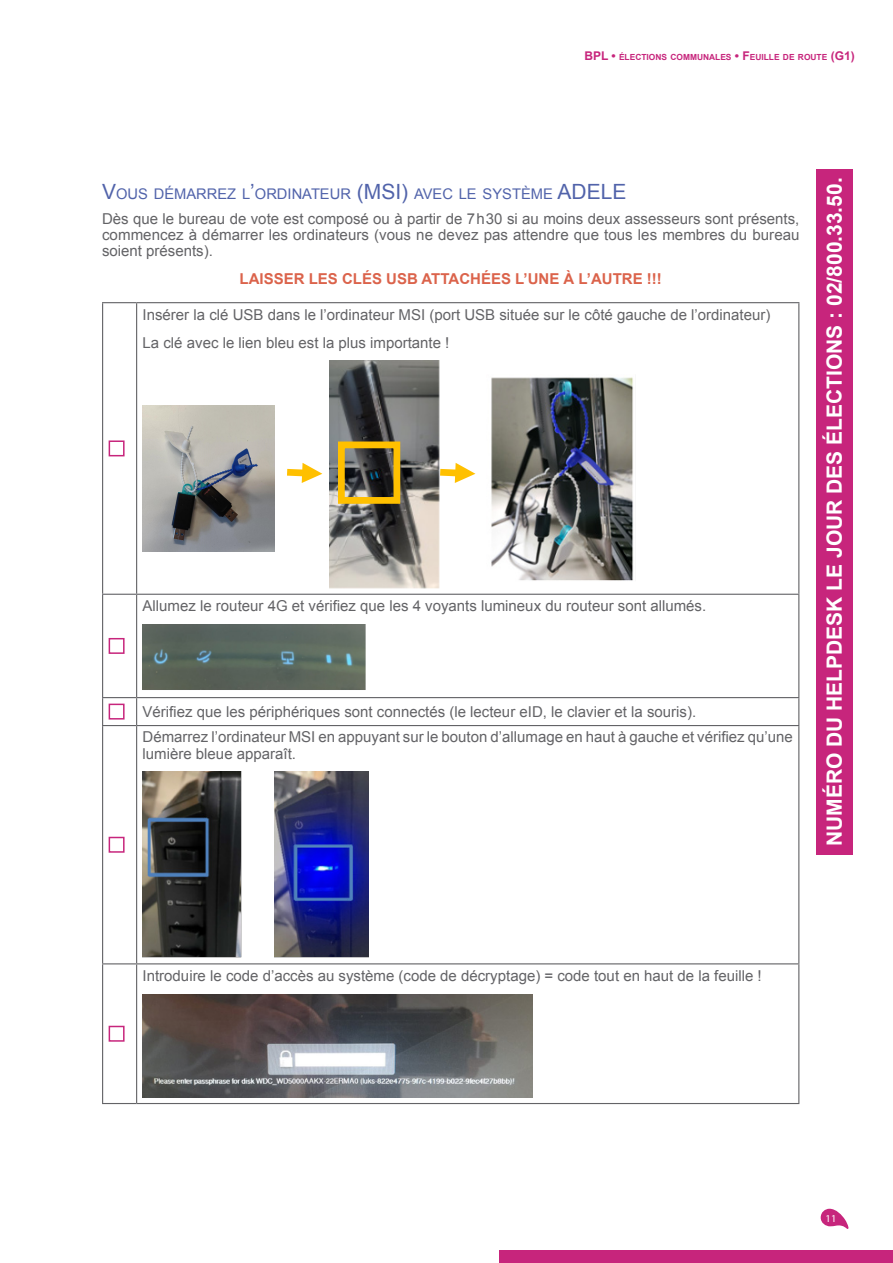
<style>
.page{position:relative;width:893px;height:1263px;background:#fff}
.page>*{position:absolute;margin:0;border:0;box-sizing:border-box;transform-origin:0 0}
.t1{font:700 21px "Arial";color:#fff}
.Elec_Corps{font:15px/16.2px "Arial";color:#636366;text-align:justify}
.Elec_Corps-2{font:700 15px "Arial";color:#db634b}
.Elec_Titre_Tableau{font:14.7px "Arial";color:#5163aa}
.t2{font:10.5px "Myriad Pro";color:#fff}
.t3{font:700 8.4px "Arial";color:#c7257c}
.s1{font-size:12px}
.s2{font-size:21px}
</style>
<div class="page">
<div style="left:816px;top:169px;width:37px;height:686px;background:#c7257c"></div>
<hr style="left:102px;top:302px;width:35px;height:1px;background:#636366">
<hr style="left:102px;top:303px;width:1px;height:291px;background:#636366">
<hr style="left:137px;top:302px;width:662px;height:1px;background:#636366">
<hr style="left:136px;top:303px;width:1px;height:291px;background:#636366">
<hr style="left:798px;top:303px;width:1px;height:291px;background:#636366">
<hr style="left:102px;top:594px;width:35px;height:1px;background:#636366">
<hr style="left:102px;top:595px;width:1px;height:102px;background:#636366">
<hr style="left:137px;top:594px;width:662px;height:1px;background:#636366">
<hr style="left:136px;top:595px;width:1px;height:102px;background:#636366">
<hr style="left:798px;top:595px;width:1px;height:102px;background:#636366">
<hr style="left:102px;top:697px;width:35px;height:1px;background:#636366">
<svg style="left:102px;top:698px;width:1px;height:27px"></svg>
<hr style="left:137px;top:697px;width:662px;height:1px;background:#636366">
<svg style="left:136px;top:698px;width:1px;height:27px"></svg>
<svg style="left:798px;top:698px;width:1px;height:27px"></svg>
<hr style="left:102px;top:725px;width:35px;height:1px;background:#636366">
<hr style="left:102px;top:726px;width:1px;height:237px;background:#636366">
<hr style="left:137px;top:725px;width:662px;height:1px;background:#636366">
<hr style="left:136px;top:726px;width:1px;height:237px;background:#636366">
<hr style="left:798px;top:726px;width:1px;height:237px;background:#636366">
<hr style="left:102px;top:963px;width:35px;height:1px;background:#636366">
<hr style="left:102px;top:964px;width:1px;height:139px;background:#636366">
<hr style="left:137px;top:963px;width:662px;height:1px;background:#636366">
<hr style="left:136px;top:964px;width:1px;height:139px;background:#636366">
<hr style="left:798px;top:964px;width:1px;height:139px;background:#636366">
<hr style="left:102px;top:1103px;width:35px;height:1px;background:#636366">
<hr style="left:137px;top:1103px;width:662px;height:1px;background:#636366">
<div style="left:109px;top:440px;width:16px;height:16px;border:2px solid #c7257c"></div>
<img style="left:143px;top:405px;width:131px;height:147px">
<img style="left:329px;top:361px;width:111px;height:227px">
<img style="left:491px;top:377px;width:143px;height:204px">
<svg style="left:287px;top:463px;width:35px;height:20px"></svg>
<svg style="left:440px;top:463px;width:35px;height:20px"></svg>
<div style="left:338px;top:441px;width:62px;height:63px;border:7px solid #ffc000"></div>
<div style="left:109px;top:638px;width:16px;height:16px;border:2px solid #c7257c"></div>
<img style="left:143px;top:624px;width:223px;height:66px">
<div style="left:109px;top:704px;width:16px;height:15px;border:2px solid #c7257c"></div>
<div style="left:109px;top:837px;width:16px;height:16px;border:2px solid #c7257c"></div>
<img style="left:143px;top:772px;width:99px;height:186px">
<img style="left:274px;top:772px;width:95px;height:186px">
<div style="left:109px;top:1026px;width:16px;height:16px;border:2px solid #c7257c"></div>
<img style="left:143px;top:994px;width:390px;height:103px">
<div style="left:500px;top:1250px;width:393px;height:13px;background:#c7257c"></div>
<svg style="left:821px;top:1209px;width:28px;height:20px"></svg>
<div style="left:822px;top:1214px;width:17px;height:8px;background:#c7257c"></div>
<p class="t3" style="left:584px;top:51px;width:272px"><span class="s1">BPL •</span> ÉLECTIONS COMMUNALES <span class="s1">• F</span>EUILLE DE ROUTE <span class="s1">(G1)</span></p>
<p class="Elec_Titre_Tableau" style="left:102px;top:184px;width:471px"><span class="s2">V</span>OUS DÉMARREZ L<span class="s2">’</span>ORDINATEUR <span class="s2">(MSI )</span> AVEC LE SYSTÈME <span class="s2">ADELE</span></p>
<p class="Elec_Corps" style="left:102px;top:210px;width:699px">Dès que le bureau de vote est composé ou à partir de 7 h 30 si au moins deux assesseurs sont présents, commencez à démarrer les ordinateurs (vous ne devez pas attendre que tous les membres du bureau soient présents).</p>
<p class="Elec_Corps-2" style="left:240px;top:269px;width:424px">LAISSER LES CLÉS USB ATTACHÉES L’UNE À L’AUTRE !!!</p>
<p class="Elec_Corps" style="left:143px;top:306px;width:629px">Insérer la clé USB dans le l’ordinateur MSI (port USB située sur le côté gauche de l’ordinateur)</p>
<p class="Elec_Corps" style="left:143px;top:335px;width:308px">La clé avec le lien bleu est la plus importante !</p>
<p class="Elec_Corps" style="left:143px;top:598px;width:565px">Allumez le routeur 4G et vérifiez que les 4 voyants lumineux du routeur sont allumés.</p>
<p class="Elec_Corps" style="left:143px;top:704px;width:555px">Vérifiez que les périphériques sont connectés (le lecteur eID, le clavier et la souris).</p>
<p class="Elec_Corps" style="left:143px;top:729px;width:652px">Démarrez l’ordinateur MSI en appuyant sur le bouton d’allumage en haut à gauche et vérifiez qu’une lumière bleue apparaît.</p>
<h1 class="t1" style="left:820px;top:846px;width:670px;rotate:-90deg">NUMÉRO DU HELPDESK LE JOUR DES ÉLECTIONS : 02/800.33.50.</h1>
<p class="Elec_Corps" style="left:143px;top:967px;width:621px">Introduire le code d’accès au système (code de décryptage) = code tout en haut de la feuille !</p>
<p class="t2" style="left:826px;top:1212px;width:12px">11</p>
</div>
